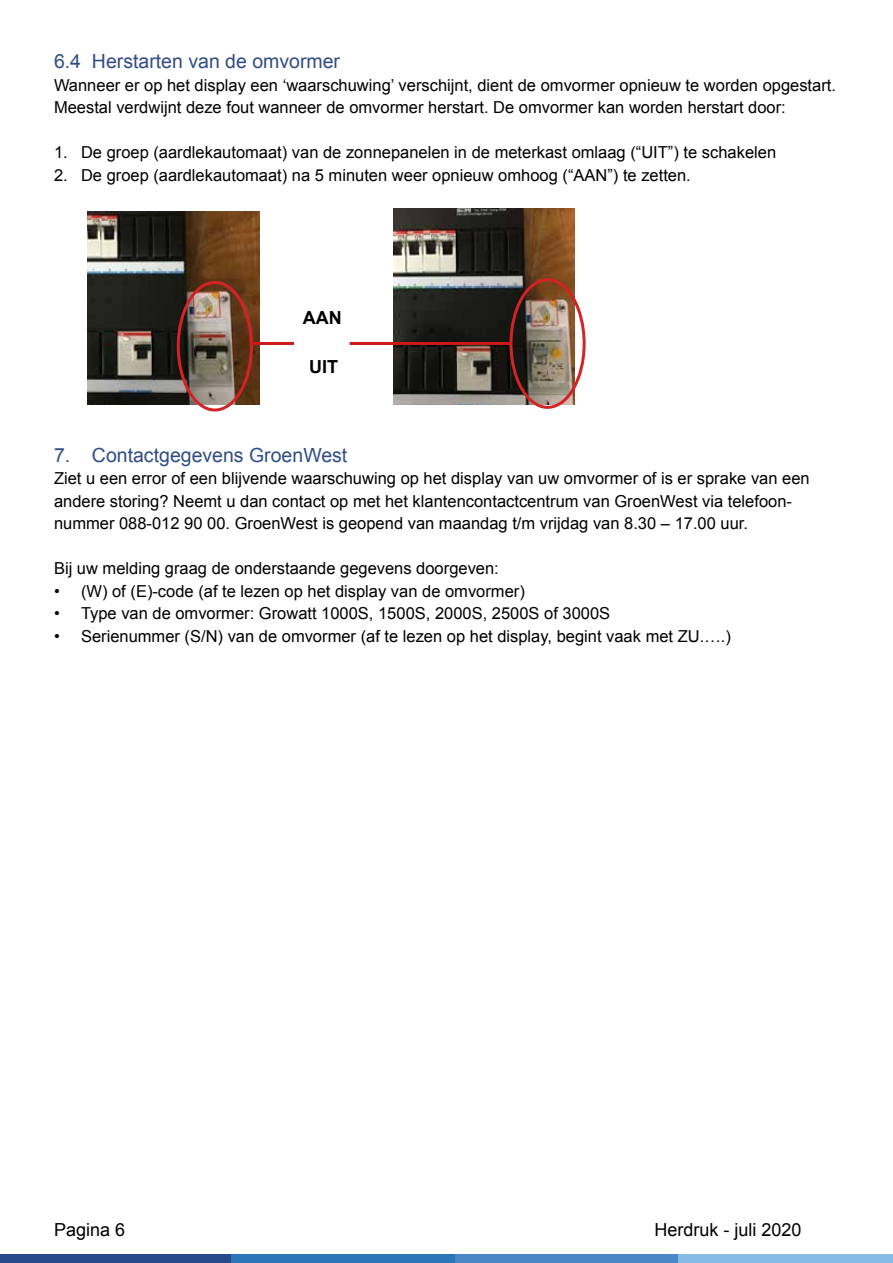
<style>
.page{position:relative;width:893px;height:1263px;background:#fff}
.page>*{position:absolute;margin:0;border:0;box-sizing:border-box;transform-origin:0 0}
.t1{font:19.5px "Arial";color:#314c85}
.t2{font:18px "Arial";color:#000}
.t3{font:700 18px "Arial";color:#000}
.t4{font:16.5px/22.5px "Arial";color:#000}
</style>
<div class="page">
<div style="left:0;top:1255px;width:232px;height:8px;background:#25498a"></div>
<div style="left:232px;top:1255px;width:223px;height:8px;background:#2c75b9"></div>
<div style="left:455px;top:1255px;width:223px;height:8px;background:#4986c5"></div>
<div style="left:678px;top:1255px;width:215px;height:8px;background:#85bce7"></div>
<img style="left:88px;top:211px;width:172px;height:194px">
<div style="left:177px;top:281px;width:76px;height:130px;border:3px solid #d32327;border-radius:50%"></div>
<img style="left:393px;top:209px;width:181px;height:196px">
<div style="left:509px;top:278px;width:77px;height:131px;border:3px solid #d32327;border-radius:50%"></div>
<hr style="left:251px;top:342px;width:43px;height:3px;background:#cd1719">
<hr style="left:350px;top:342px;width:161px;height:3px;background:#cd1719">
<p class="t1" style="left:54px;top:48px;width:288px">6.4 Herstarten van de omvormer</p>
<p class="t4" style="left:54px;top:74px;width:783px">Wanneer er op het display een ‘waarschuwing’ verschijnt, dient de omvormer opnieuw te worden opgestart.<br>Meestal verdwijnt deze fout wanneer de omvormer herstart. De omvormer kan worden herstart door:</p>
<p class="t4" style="left:54px;top:141px;width:724px">1. De groep (aardlekautomaat) van de zonnepanelen in de meterkast omlaag (“UIT”) te schakelen</p>
<p class="t4" style="left:54px;top:164px;width:638px">2. De groep (aardlekautomaat) na 5 minuten weer opnieuw omhoog (“AAN”) te zetten.</p>
<p class="t3" style="left:303px;top:306px;width:40px">AAN</p>
<p class="t3" style="left:309px;top:355px;width:30px">UIT</p>
<p class="t1" style="left:54px;top:442px;width:295px">7. Contactgegevens GroenWest</p>
<p class="t4" style="left:54px;top:467px;width:757px">Ziet u een error of een blijvende waarschuwing op het display van uw omvormer of is er sprake van een andere storing? Neemt u dan contact op met het klantencontactcentrum van GroenWest via telefoon&shy;nummer 088-012 90 00. GroenWest is geopend van maandag t/m vrijdag van 8.30 – 17.00 uur.</p>
<p class="t4" style="left:54px;top:557px;width:446px">Bij uw melding graag de onderstaande gegevens doorgeven:</p>
<p class="t4" style="left:54px;top:580px;width:472px">• (W) of (E)-code (af te lezen op het display van de omvormer)</p>
<p class="t4" style="left:54px;top:602px;width:558px">• Type van de omvormer: Growatt 1000S, 1500S, 2000S, 2500S of 3000S</p>
<p class="t4" style="left:54px;top:625px;width:678px">• Serienummer (S/N) van de omvormer (af te lezen op het display, begint vaak met ZU.….)</p>
<p class="t2" style="left:54px;top:1217px;width:73px">Pagina 6</p>
<p class="t2" style="left:654px;top:1217px;width:149px">Herdruk - juli 2020</p>
</div>
